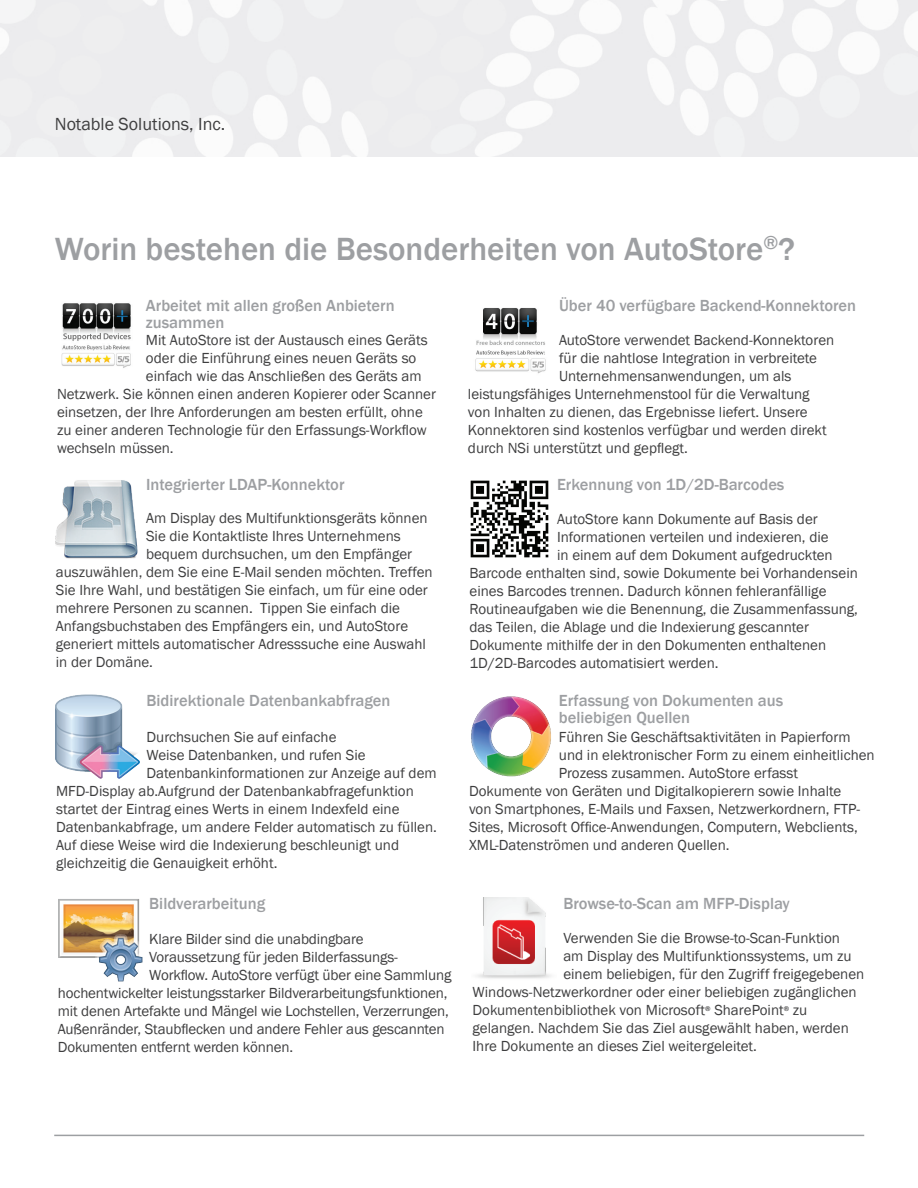
<style>
.page{position:relative;width:918px;height:1188px;background:#fff}
.page>*{position:absolute;margin:0;border:0;box-sizing:border-box;transform-origin:0 0}
.t1{font:500 33px "Franklin Gothic";color:#9d9fa2}
.t2{font:18px "Franklin Gothic";color:#3e3e3f}
.t3{font:500 16.5px/16.5px "Franklin Gothic";color:#9d9fa2}
.t4{font:15px "Franklin Gothic";color:#3e3e3f}
</style>
<div class="page">
<img style="left:58px;top:899px;width:85px;height:83px">
<img style="left:55px;top:695px;width:84px;height:84px">
<img style="left:55px;top:480px;width:83px;height:79px">
<img style="left:477px;top:897px;width:74px;height:82px">
<img style="left:470px;top:480px;width:79px;height:78px">
<img style="left:471px;top:696px;width:80px;height:81px">
<hr style="left:54px;top:1135px;width:810px;height:1px;background:#9d9fa2">
<img style="left:61px;top:303px;width:70px;height:65px">
<img style="left:475px;top:308px;width:71px;height:66px">
<p class="t2" style="left:55px;top:113px;width:172px">Notable Solutions, Inc.</p>
<h1 class="t1" style="left:55px;top:229px;width:742px">Worin bestehen die Besonderheiten von AutoStore<sup>®</sup>?</h1>
<p class="t3" style="left:146px;top:298px;width:250px">Arbeitet mit allen großen Anbietern zusammen</p>
<p class="t4" style="left:146px;top:330px;width:283px">Mit AutoStore ist der Austausch eines Geräts</p>
<p class="t4" style="left:146px;top:348px;width:272px">oder die Einführung eines neuen Geräts so</p>
<p class="t4" style="left:146px;top:366px;width:277px">einfach wie das Anschließen des Geräts am</p>
<p class="t4" style="left:57px;top:384px;width:381px">Netzwerk. Sie können einen anderen Kopierer oder Scanner</p>
<p class="t4" style="left:57px;top:402px;width:367px">einsetzen, der Ihre Anforderungen am besten erfüllt, ohne</p>
<p class="t4" style="left:57px;top:420px;width:371px">zu einer anderen Technologie für den Erfassungs-Workflow</p>
<p class="t4" style="left:57px;top:438px;width:118px">wechseln müssen.</p>
<p class="t3" style="left:146px;top:476px;width:200px">Integrierter LDAP-Konnektor</p>
<p class="t4" style="left:146px;top:509px;width:283px">Am Display des Multifunktionsgeräts können</p>
<p class="t4" style="left:146px;top:527px;width:256px">Sie die Kontaktliste Ihres Unternehmens</p>
<p class="t4" style="left:146px;top:545px;width:268px">bequem durchsuchen, um den Empfänger</p>
<p class="t4" style="left:56px;top:563px;width:378px">auszuwählen, dem Sie eine E-Mail senden möchten. Treffen</p>
<p class="t4" style="left:56px;top:581px;width:374px">Sie Ihre Wahl, und bestätigen Sie einfach, um für eine oder</p>
<p class="t4" style="left:56px;top:599px;width:346px">mehrere Personen zu scannen. Tippen Sie einfach die</p>
<p class="t4" style="left:56px;top:617px;width:354px">Anfangsbuchstaben des Empfängers ein, und AutoStore</p>
<p class="t4" style="left:56px;top:635px;width:372px">generiert mittels automatischer Adresssuche eine Auswahl</p>
<p class="t4" style="left:56px;top:653px;width:99px">in der Domäne.</p>
<p class="t3" style="left:147px;top:693px;width:246px">Bidirektionale Datenbankabfragen</p>
<p class="t4" style="left:147px;top:728px;width:191px">Durchsuchen Sie auf einfache</p>
<p class="t4" style="left:147px;top:746px;width:221px">Weise Datenbanken, und rufen Sie</p>
<p class="t4" style="left:147px;top:764px;width:292px">Datenbankinformationen zur Anzeige auf dem</p>
<p class="t4" style="left:56px;top:782px;width:359px">MFD-Display ab.Aufgrund der Datenbankabfragefunktion</p>
<p class="t4" style="left:56px;top:800px;width:345px">startet der Eintrag eines Werts in einem Indexfeld eine</p>
<p class="t4" style="left:56px;top:818px;width:382px">Datenbankabfrage, um andere Felder automatisch zu füllen.</p>
<p class="t4" style="left:56px;top:836px;width:345px">Auf diese Weise wird die Indexierung beschleunigt und</p>
<p class="t4" style="left:56px;top:854px;width:223px">gleichzeitig die Genauigkeit erhöht.</p>
<p class="t3" style="left:149px;top:895px;width:117px">Bildverarbeitung</p>
<p class="t4" style="left:149px;top:929px;width:216px">Klare Bilder sind die unabdingbare</p>
<p class="t4" style="left:149px;top:947px;width:250px">Voraussetzung für jeden Bilderfassungs-</p>
<p class="t4" style="left:149px;top:965px;width:304px">Workflow. AutoStore verfügt über eine Sammlung</p>
<p class="t4" style="left:58px;top:983px;width:391px">hochentwickelter leistungsstarker Bildverarbeitungsfunktionen,</p>
<p class="t4" style="left:58px;top:1001px;width:393px">mit denen Artefakte und Mängel wie Lochstellen, Verzerrungen,</p>
<p class="t4" style="left:58px;top:1019px;width:388px">Außenränder, Staubflecken und andere Fehler aus gescannten</p>
<p class="t4" style="left:58px;top:1037px;width:237px">Dokumenten entfernt werden können.</p>
<p class="t3" style="left:559px;top:298px;width:299px">Über 40 verfügbare Backend-Konnektoren</p>
<p class="t4" style="left:559px;top:331px;width:277px">AutoStore verwendet Backend-Konnektoren</p>
<p class="t4" style="left:559px;top:349px;width:260px">für die nahtlose Integration in verbreitete</p>
<p class="t4" style="left:559px;top:367px;width:234px">Unternehmensanwendungen, um als</p>
<p class="t4" style="left:468px;top:385px;width:343px">leistungsfähiges Unternehmenstool für die Verwaltung</p>
<p class="t4" style="left:468px;top:403px;width:341px">von Inhalten zu dienen, das Ergebnisse liefert. Unsere</p>
<p class="t4" style="left:468px;top:421px;width:360px">Konnektoren sind kostenlos verfügbar und werden direkt</p>
<p class="t4" style="left:468px;top:439px;width:221px">durch NSi unterstützt und gepflegt.</p>
<p class="t3" style="left:557px;top:476px;width:229px">Erkennung von 1D/2D-Barcodes</p>
<p class="t4" style="left:557px;top:509px;width:262px">AutoStore kann Dokumente auf Basis der</p>
<p class="t4" style="left:557px;top:527px;width:273px">Informationen verteilen und indexieren, die</p>
<p class="t4" style="left:557px;top:545px;width:277px">in einem auf dem Dokument aufgedruckten</p>
<p class="t4" style="left:470px;top:563px;width:390px">Barcode enthalten sind, sowie Dokumente bei Vorhandensein</p>
<p class="t4" style="left:470px;top:581px;width:358px">eines Barcodes trennen. Dadurch können fehleranfällige</p>
<p class="t4" style="left:470px;top:599px;width:390px">Routineaufgaben wie die Benennung, die Zusammenfassung,</p>
<p class="t4" style="left:470px;top:617px;width:341px">das Teilen, die Ablage und die Indexierung gescannter</p>
<p class="t4" style="left:470px;top:635px;width:358px">Dokumente mithilfe der in den Dokumenten enthaltenen</p>
<p class="t4" style="left:470px;top:653px;width:251px">1D/2D-Barcodes automatisiert werden.</p>
<p class="t3" style="left:559px;top:693px;width:226px">Erfassung von Dokumenten aus beliebigen Quellen</p>
<p class="t4" style="left:559px;top:728px;width:293px">Führen Sie Geschäftsaktivitäten in Papierform</p>
<p class="t4" style="left:559px;top:746px;width:317px">und in elektronischer Form zu einem einheitlichen</p>
<p class="t4" style="left:559px;top:764px;width:241px">Prozess zusammen. AutoStore erfasst</p>
<p class="t4" style="left:469px;top:782px;width:374px">Dokumente von Geräten und Digitalkopierern sowie Inhalte</p>
<p class="t4" style="left:469px;top:800px;width:393px">von Smartphones, E-Mails und Faxsen, Netzwerkordnern, FTP-</p>
<p class="t4" style="left:469px;top:818px;width:390px">Sites, Microsoft Office-Anwendungen, Computern, Webclients,</p>
<p class="t4" style="left:469px;top:836px;width:262px">XML‑Datenströmen und anderen Quellen.</p>
<p class="t3" style="left:563px;top:895px;width:228px">Browse-to-Scan am MFP-Display</p>
<p class="t4" style="left:563px;top:928px;width:278px">Verwenden Sie die Browse-to-Scan-Funktion</p>
<p class="t4" style="left:563px;top:946px;width:290px">am Display des Multifunktionssystems, um zu</p>
<p class="t4" style="left:563px;top:964px;width:302px">einem beliebigen, für den Zugriff freigegebenen</p>
<p class="t4" style="left:473px;top:982px;width:386px">Windows-Netzwerkordner oder einer beliebigen zugänglichen</p>
<p class="t4" style="left:473px;top:1000px;width:336px">Dokumentenbibliothek von Microsoft<sup>®</sup> SharePoint<sup>®</sup> zu</p>
<p class="t4" style="left:473px;top:1018px;width:378px">gelangen. Nachdem Sie das Ziel ausgewählt haben, werden</p>
<p class="t4" style="left:473px;top:1036px;width:286px">Ihre Dokumente an dieses Ziel weitergeleitet.</p>
</div>
